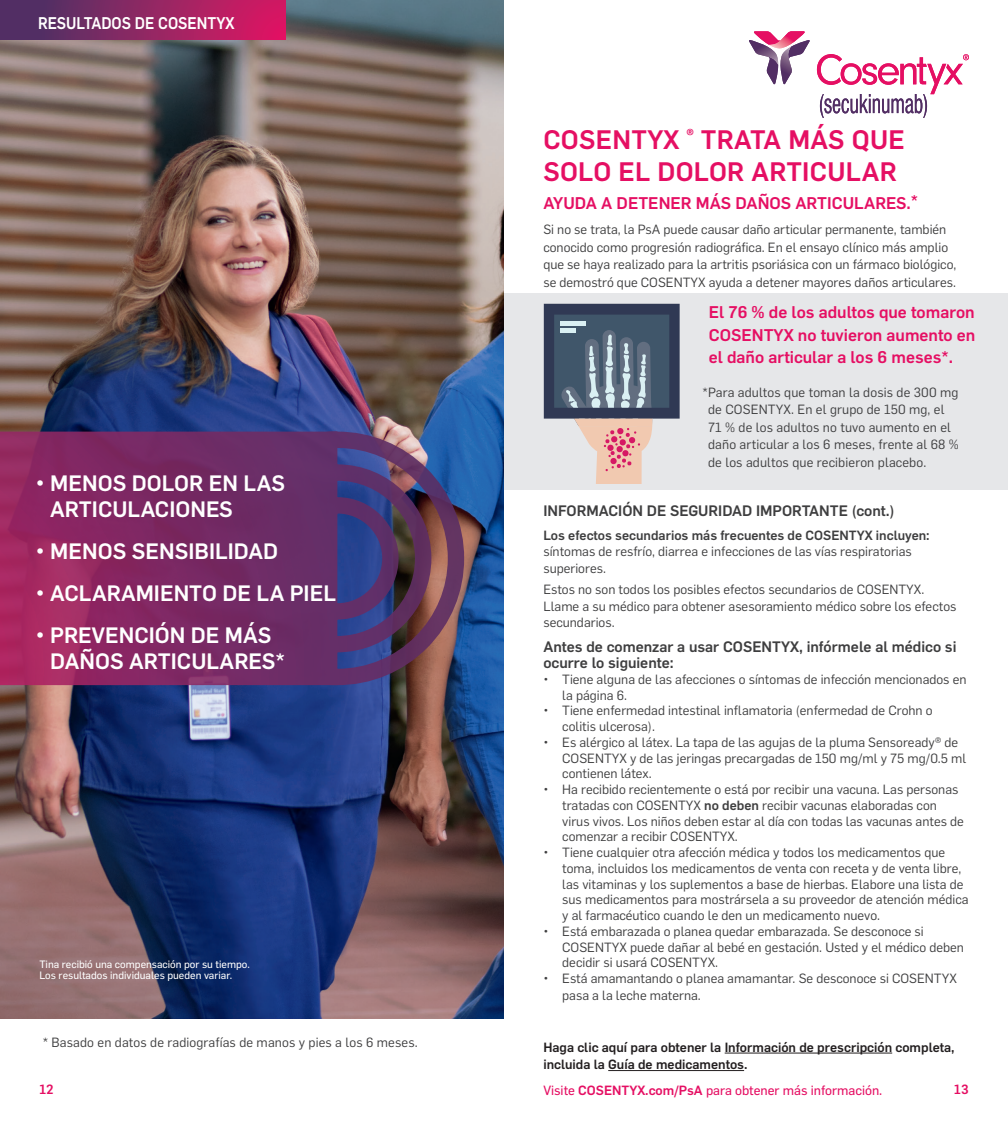
<style>
.page{position:relative;width:1008px;height:1134px;background:#fff}
.page>*{position:absolute;margin:0;border:0;box-sizing:border-box;transform-origin:0 0}
.PARAGRAPH{font:500 26.25px/31.5px "Flama";letter-spacing:.01em;color:#e50f63}
.PARAGRAPH-2{font:500 21.88px/26.2px "Flama";color:#fff}
.PARAGRAPH-3{font:500 16.62px/22.8px "Flama";color:#e50f63;text-align:justify}
.t1{font:500 16.62px "Flama";color:#fff;scale:.9 1}
.PARAGRAPH-4{font:500 14.88px/16.4px "Flama";color:#3e3e3f}
.PARAGRAPH-5{font:13.12px/15.8px "Flama";color:#3e3e3f}
.t2{font:500 13.12px/17.5px "Flama";color:#231f20}
.t3{font:13.12px "Flama Basic";color:#e50f63}
.t4{font:500 13.12px "Flama";color:#e50f63}
.t5{font:10.5px "Flama Basic";color:#fff}
.s1{font-weight:500}
.s2{font-family:"Flama";font-weight:500}
</style>
<div class="page">
<div style="left:504px;top:293px;width:504px;height:197px;background:#e6e7e9"></div>
<img style="left:0;top:0;width:504px;height:1019px">
<svg style="left:749px;top:31px;width:61px;height:54px"></svg>
<svg style="left:817px;top:54px;width:152px;height:64px"></svg>
<svg style="left:0;top:432px;width:464px;height:253px;background:#763066"></svg>
<div style="left:0;top:0;width:285px;height:40px;background:linear-gradient(to right,#413364,#dd1863)"></div>
<svg style="left:544px;top:304px;width:136px;height:179px"></svg>
<hr style="left:725px;top:1053px;width:167px;height:1px;background:#231f20">
<hr style="left:608px;top:1070px;width:136px;height:1px;background:#231f20">
<p class="t1" style="left:38px;top:11px;width:220px">RESULTADOS DE COSENTYX</p>
<p class="PARAGRAPH-2" style="left:50px;top:468px;width:236px;text-indent:-14px">• MENOS DOLOR EN LAS<br>ARTICULACIONES</p>
<p class="PARAGRAPH-2" style="left:36px;top:536px;width:244px">• MENOS SENSIBILIDAD</p>
<p class="PARAGRAPH-2" style="left:36px;top:578px;width:302px">• ACLARAMIENTO DE LA PIEL</p>
<p class="PARAGRAPH-2" style="left:50px;top:620px;width:236px;text-indent:-14px">• PREVENCIÓN DE MÁS<br>DAÑOS ARTICULARES*</p>
<p class="t5" style="left:39px;top:957px;width:212px">Tina recibió una compensación por su tiempo.</p>
<p class="t5" style="left:39px;top:968px;width:194px">Los resultados individuales pueden variar.</p>
<p class="PARAGRAPH" style="left:543px;top:122px;width:363px">COSENTYX <sup>®</sup> TRATA MÁS QUE<br>SOLO EL DOLOR ARTICULAR</p>
<p class="PARAGRAPH-3" style="left:543px;top:190px;width:376px">AYUDA A DETENER MÁS DAÑOS ARTICULARES.*</p>
<p class="PARAGRAPH-5" style="left:543px;top:220px;width:415px;line-height:17.5px">Si no se trata, la PsA puede causar daño articular permanente, también conocido como progresión radiográfica. En el ensayo clínico más amplio que se haya realizado para la artritis psoriásica con un fármaco biológico, se demostró que COSENTYX ayuda a detener mayores daños articulares.</p>
<p class="PARAGRAPH-3" style="left:709px;top:299px;width:268px">El 76 % de los adultos que tomaron COSENTYX no tuvieron aumento en el daño articular a los 6 meses*.</p>
<p class="PARAGRAPH-5" style="left:708px;top:382px;width:252px;line-height:17.5px;text-indent:-6px">*Para adultos que toman la dosis de 300 mg de COSENTYX. En el grupo de 150 mg, el 71 % de los adultos no tuvo aumento en el daño articular a los 6 meses, frente al 68 % de los adultos que recibieron placebo.</p>
<p class="PARAGRAPH-4" style="left:543px;top:501px;width:353px">INFORMACIÓN DE SEGURIDAD IMPORTANTE (cont.)</p>
<p class="PARAGRAPH-5" style="left:543px;top:526px;width:388px;line-height:16.4px"><span class="s1">Los efectos secundarios más frecuentes de COSENTYX incluyen: </span>síntomas de resfrío, diarrea e infecciones de las vías respiratorias superiores.</p>
<p class="PARAGRAPH-5" style="left:543px;top:581px;width:415px;line-height:16.4px">Estos no son todos los posibles efectos secundarios de COSENTYX.<br>Llame a su médico para obtener asesoramiento médico sobre los efectos secundarios.</p>
<p class="PARAGRAPH-4" style="left:543px;top:637px;width:415px">Antes de comenzar a usar COSENTYX, infórmele al médico si ocurre lo siguiente:</p>
<p class="PARAGRAPH-5" style="left:562px;top:671px;width:406px;text-indent:-19px">• Tiene alguna de las afecciones o síntomas de infección mencionados en la página 6.</p>
<p class="PARAGRAPH-5" style="left:562px;top:702px;width:372px;text-indent:-19px">• Tiene enfermedad intestinal inflamatoria (enfermedad de Crohn o colitis ulcerosa).</p>
<p class="PARAGRAPH-5" style="left:562px;top:734px;width:406px;text-indent:-19px">• Es alérgico al látex. La tapa de las agujas de la pluma Sensoready® de<br>COSENTYX y de las jeringas precargadas de 150 mg/ml y 75 mg/0.5 ml contienen látex.</p>
<p class="PARAGRAPH-5" style="left:562px;top:781px;width:403px;text-indent:-19px">• Ha recibido recientemente o está por recibir una vacuna. Las personas tratadas con COSENTYX <span class="s1">no deben</span> recibir vacunas elaboradas con virus vivos. Los niños deben estar al día con todas las vacunas antes de comenzar a recibir COSENTYX.</p>
<p class="PARAGRAPH-5" style="left:562px;top:844px;width:408px;text-indent:-19px">• Tiene cualquier otra afección médica y todos los medicamentos que toma, incluidos los medicamentos de venta con receta y de venta libre, las vitaminas y los suplementos a base de hierbas. Elabore una lista de sus medicamentos para mostrársela a su proveedor de atención médica y al farmacéutico cuando le den un medicamento nuevo.</p>
<p class="PARAGRAPH-5" style="left:562px;top:923px;width:403px;text-indent:-19px">• Está embarazada o planea quedar embarazada. Se desconoce si<br>COSENTYX puede dañar al bebé en gestación. Usted y el médico deben decidir si usará COSENTYX.</p>
<p class="PARAGRAPH-5" style="left:562px;top:969px;width:396px;line-height:16.4px;text-indent:-19px">• Está amamantando o planea amamantar. Se desconoce si COSENTYX pasa a la leche materna.</p>
<p class="PARAGRAPH-5" style="left:43px;top:1034px;width:377px">* Basado en datos de radiografías de manos y pies a los 6 meses.</p>
<p class="t2" style="left:543px;top:1037px;width:413px">Haga clic aquí para obtener la Información de prescripción completa, incluida la Guía de medicamentos.</p>
<p class="t3" style="left:543px;top:1081px;width:341px">Visite <span class="s2">COSENTYX.com/PsA</span> para obtener más información.</p>
<p class="t4" style="left:39px;top:1080px;width:16px">12</p>
<p class="t4" style="left:954px;top:1080px;width:16px">13</p>
</div>
